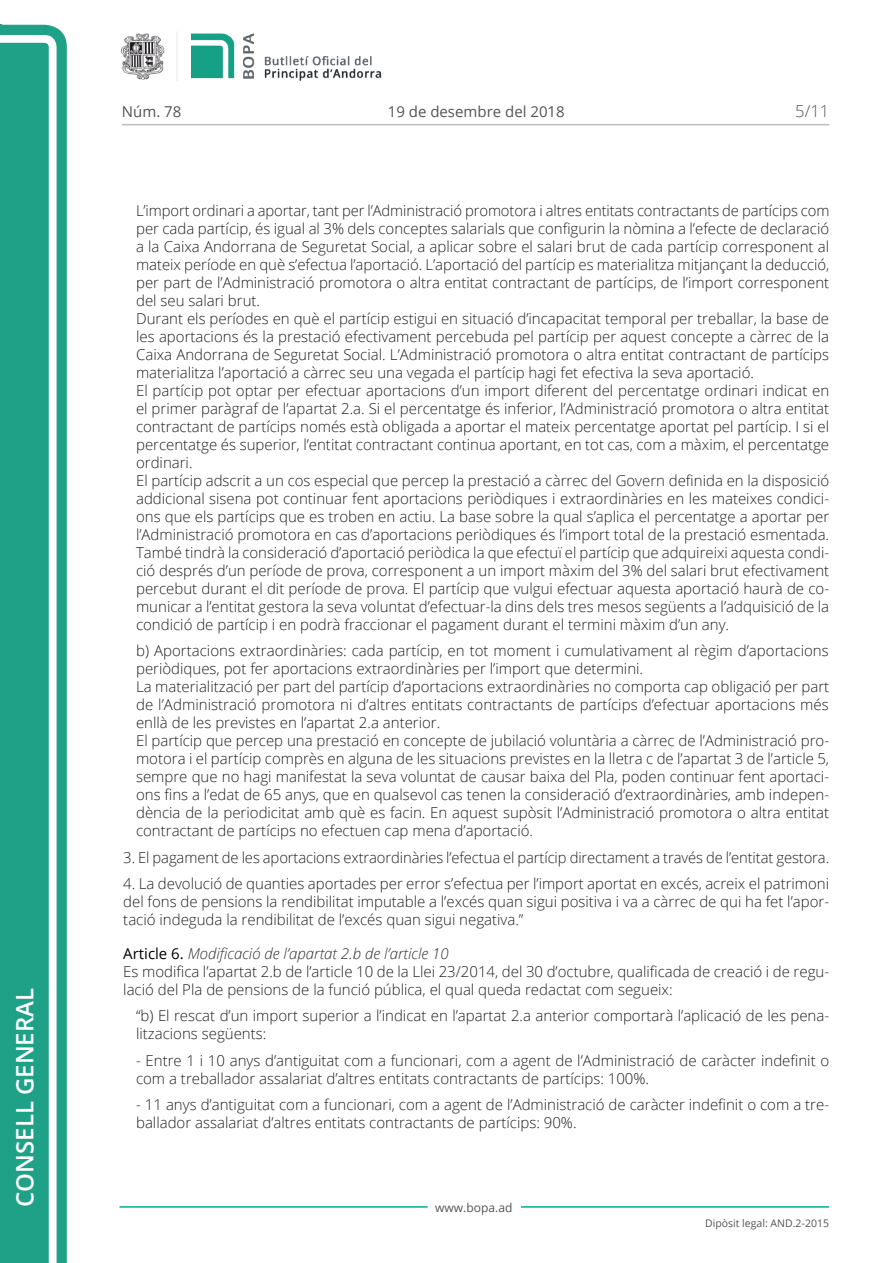
<style>
.page{position:relative;width:893px;height:1263px;background:#fff}
.page>*{position:absolute;margin:0;border:0;box-sizing:border-box;transform-origin:0 0}
.t1{font:600 24px "Open Sans";color:#fff}
.t2{font:300 16.5px "Open Sans";color:#545454}
.Body_text_NOS{font:300 15px/18px "Open Sans";color:#231f20;text-align:justify}
.Body_text_i{font:300 15px/18px "Open Sans";color:#231f20}
.Body_text{font:300 15px/18px "Open Sans";color:#231f20;text-align:justify}
.Titol_7{font:italic 300 15px "Open Sans";color:#303030}
.t3{font:15px "Open Sans";color:#545454}
.t4{font:12px "Open Sans";color:#545454}
.t5{font:10.5px "Open Sans";color:#545454}
.s1{font-weight:400;font-style:normal;color:#000}
</style>
<div class="page">
<svg style="left:0;top:25px;width:67px;height:1238px;fill:#1ea187"></svg>
<div style="left:0;top:43px;width:49px;height:1220px;background:#1ea187"></div>
<img style="left:122px;top:32px;width:260px;height:49px">
<hr style="left:119px;top:1206px;width:309px;height:2px;background:#00ae91">
<hr style="left:521px;top:1206px;width:308px;height:2px;background:#00ae91">
<hr style="left:122px;top:124px;width:707px;height:1px;background:#bcbdc0">
<h1 class="t1" style="left:8px;top:1207px;width:220px;rotate:-90deg">Consell General</h1>
<p class="t3" style="left:122px;top:102px;width:61px">Núm. 78</p>
<p class="t3" style="left:388px;top:102px;width:178px">19 de desembre del 2018</p>
<p class="t2" style="left:795px;top:100px;width:35px">5/11</p>
<p class="Body_text_NOS" style="left:136px;top:201px;width:695px">L’import ordinari a aportar, tant per l’Administració promotora i altres entitats contractants de partícips com per cada partícip, és igual al 3% dels conceptes salarials que configurin la nòmina a l’efecte de declaració a la Caixa Andorrana de Seguretat Social, a aplicar sobre el salari brut de cada partícip corresponent al mateix període en què s’efectua l’aportació. L’aportació del partícip es materialitza mitjançant la deducció, per part de l’Administració promotora o altra entitat contractant de partícips, de l’import corresponent del seu salari brut.</p>
<p class="Body_text_NOS" style="left:136px;top:309px;width:695px">Durant els períodes en què el partícip estigui en situació d’incapacitat temporal per treballar, la base de les aportacions és la prestació efectivament percebuda pel partícip per aquest concepte a càrrec de la Caixa Andorrana de Seguretat Social. L’Administració promotora o altra entitat contractant de partícips materialitza l’aportació a càrrec seu una vegada el partícip hagi fet efectiva la seva aportació.</p>
<p class="Body_text_NOS" style="left:136px;top:381px;width:695px">El partícip pot optar per efectuar aportacions d’un import diferent del percentatge ordinari indicat en el primer paràgraf de l’apartat 2.a. Si el percentatge és inferior, l’Administració promotora o altra entitat contractant de partícips només està obligada a aportar el mateix percentatge aportat pel partícip. I si el percentatge és superior, l’entitat contractant continua aportant, en tot cas, com a màxim, el percentatge ordinari.</p>
<p class="Body_text_NOS" style="left:136px;top:471px;width:695px">El partícip adscrit a un cos especial que percep la prestació a càrrec del Govern definida en la disposició addicional sisena pot continuar fent aportacions periòdiques i extraordinàries en les mateixes condici· ons que els partícips que es troben en actiu. La base sobre la qual s’aplica el percentatge a aportar per l’Administració promotora en cas d’aportacions periòdiques és l’import total de la prestació esmentada.</p>
<p class="Body_text_i" style="left:136px;top:543px;width:695px;text-align:justify">També tindrà la consideració d’aportació periòdica la que efectuï el partícip que adquireixi aquesta condi· ció després d’un període de prova, corresponent a un import màxim del 3% del salari brut efectivament percebut durant el dit període de prova. El partícip que vulgui efectuar aquesta aportació haurà de co· municar a l’entitat gestora la seva voluntat d’efectuar-la dins dels tres mesos següents a l’adquisició de la condició de partícip i en podrà fraccionar el pagament durant el termini màxim d’un any.</p>
<p class="Body_text_NOS" style="left:136px;top:641px;width:694px">b) Aportacions extraordinàries: cada partícip, en tot moment i cumulativament al règim d’aportacions periòdiques, pot fer aportacions extraordinàries per l’import que determini.</p>
<p class="Body_text_NOS" style="left:136px;top:677px;width:695px">La materialització per part del partícip d’aportacions extraordinàries no comporta cap obligació per part de l’Administració promotora ni d’altres entitats contractants de partícips d’efectuar aportacions més enllà de les previstes en l’apartat 2.a anterior.</p>
<p class="Body_text_i" style="left:136px;top:731px;width:695px;text-align:justify">El partícip que percep una prestació en concepte de jubilació voluntària a càrrec de l’Administració pro· motora i el partícip comprès en alguna de les situacions previstes en la lletra c de l’apartat 3 de l’article 5, sempre que no hagi manifestat la seva voluntat de causar baixa del Pla, poden continuar fent aportaci· ons fins a l’edat de 65 anys, que en qualsevol cas tenen la consideració d’extraordinàries, amb indepen· dència de la periodicitat amb què es facin. En aquest supòsit l’Administració promotora o altra entitat contractant de partícips no efectuen cap mena d’aportació.</p>
<p class="Body_text" style="left:123px;top:848px;width:707px">3. El pagament de les aportacions extraordinàries l’efectua el partícip directament a través de l’entitat gestora.</p>
<p class="Body_text" style="left:123px;top:874px;width:707px">4. La devolució de quanties aportades per error s’efectua per l’import aportat en excés, acreix el patrimoni del fons de pensions la rendibilitat imputable a l’excés quan sigui positiva i va a càrrec de qui ha fet l’apor· tació indeguda la rendibilitat de l’excés quan sigui negativa.”</p>
<p class="Titol_7" style="left:123px;top:943px;width:327px"><span class="s1">Article 6.</span> Modificació de l’apartat 2.b de l’article 10</p>
<p class="Body_text" style="left:123px;top:962px;width:707px">Es modifica l’apartat 2.b de l’article 10 de la Llei 23/2014, del 30 d’octubre, qualificada de creació i de regu· lació del Pla de pensions de la funció pública, el qual queda redactat com segueix:</p>
<p class="Body_text_i" style="left:136px;top:1007px;width:695px">“b) El rescat d’un import superior a l’indicat en l’apartat 2.a anterior comportarà l’aplicació de les pena· litzacions següents:</p>
<p class="Body_text_i" style="left:136px;top:1051px;width:695px">- Entre 1 i 10 anys d’antiguitat com a funcionari, com a agent de l’Administració de caràcter indefinit o com a treballador assalariat d’altres entitats contractants de partícips: 100%.</p>
<p class="Body_text_i" style="left:136px;top:1096px;width:695px">- 11 anys d’antiguitat com a funcionari, com a agent de l’Administració de caràcter indefinit o com a tre· ballador assalariat d’altres entitats contractants de partícips: 90%.</p>
<p class="t4" style="left:435px;top:1199px;width:79px">www.bopa.ad</p>
<p class="t5" style="left:705px;top:1216px;width:125px">Dipòsit legal: AND.2-2015</p>
</div>
